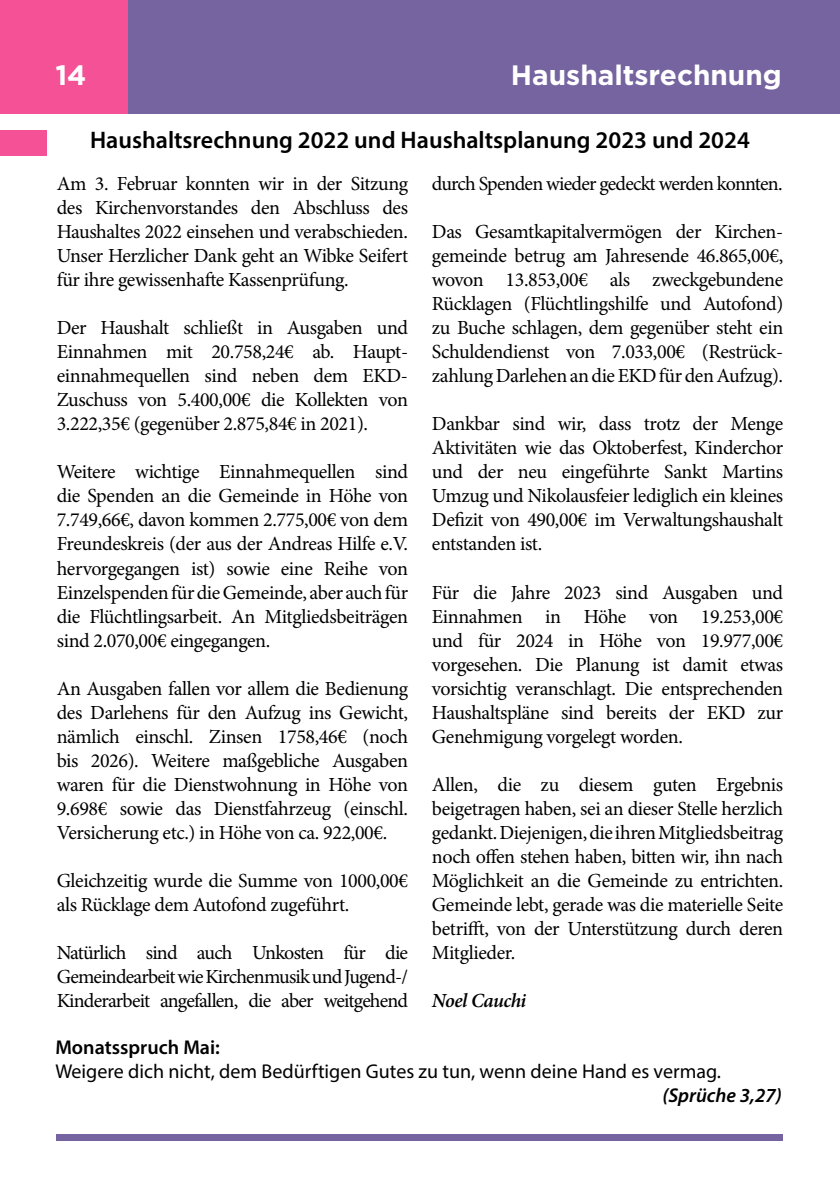
<style>
.page{position:relative;width:840px;height:1191px;background:#fff}
.page>*{position:absolute;margin:0;border:0;box-sizing:border-box;transform-origin:0 0}
.t1{font:700 28px "Gotham";color:#fff}
.t2{font:600 24px "Myriad Pro";color:#000}
.t3{font:20px/24px "Minion Pro";letter-spacing:-.025em;color:#000;text-align:justify}
.t4{font:20px "Myriad Pro";color:#000}
.t5{font:600 20px "Myriad Pro";color:#000}
.t6{font:italic 600 20px "Myriad Pro";color:#000}
.t7{font:italic 600 20px "Minion Pro";letter-spacing:-.03em;color:#000}
</style>
<div class="page">
<div style="left:0;top:0;width:839px;height:113px;background:#7564a0"></div>
<div style="left:0;top:0;width:128px;height:113px;background:#f45197"></div>
<div style="left:57px;top:1134px;width:725px;height:6px;background:#7564a0"></div>
<div style="left:0;top:130px;width:47px;height:26px;background:#f45197"></div>
<h1 class="t1" style="left:55px;top:56px;width:33px">14</h1>
<h1 class="t1" style="left:510px;top:56px;width:272px">Haushaltsrechnung</h1>
<p class="t2" style="left:90px;top:125px;width:661px">Haushaltsrechnung 2022 und Haushaltsplanung 2023 und 2024</p>
<p class="t3" style="left:57px;top:172px;width:353px">Am 3. Februar konnten wir in der Sitzung des Kirchenvorstandes den Abschluss des Haushaltes 2022 einsehen und verabschieden.<br>Unser Herzlicher Dank geht an Wibke Seifert für ihre gewissenhafte Kassenprüfung.</p>
<p class="t3" style="left:57px;top:316px;width:352px">Der Haushalt schließt in Ausgaben und Einnahmen mit 20.758,24€ ab. Haupt&shy;einnahmequellen sind neben dem EKD-Zuschuss von 5.400,00€ die Kollekten von 3.222,35€ (gegenüber 2.875,84€ in 2021).</p>
<p class="t3" style="left:57px;top:460px;width:352px">Weitere wichtige Einnahmequellen sind die Spenden an die Gemeinde in Höhe von 7.749,66€, davon kommen 2.775,00€ von dem Freundeskreis (der aus der Andreas Hilfe e.V. hervorgegangen ist) sowie eine Reihe von Einzelspenden für die Gemeinde, aber auch für die Flüchtlingsarbeit. An Mitgliedsbeiträgen sind 2.070,00€ eingegangen.</p>
<p class="t3" style="left:57px;top:676px;width:352px">An Ausgaben fallen vor allem die Bedienung des Darlehens für den Aufzug ins Gewicht, nämlich einschl. Zinsen 1758,46€ (noch bis 2026). Weitere maßgebliche Ausgaben waren für die Dienstwohnung in Höhe von 9.698€ sowie das Dienstfahrzeug (einschl.<br>Versicherung etc.) in Höhe von ca. 922,00€.</p>
<p class="t3" style="left:57px;top:868px;width:352px">Gleichzeitig wurde die Summe von 1000,00€ als Rücklage dem Autofond zugeführt.</p>
<p class="t3" style="left:57px;top:940px;width:352px">Natürlich sind auch Unkosten für die Gemeindearbeit wie Kirchenmusik und Jugend-/ Kinderarbeit angefallen, die aber weitgehend</p>
<p class="t3" style="left:431px;top:172px;width:352px">durch Spenden wieder gedeckt werden konnten.</p>
<p class="t3" style="left:431px;top:220px;width:353px">Das Gesamtkapitalvermögen der Kirchen&shy;gemeinde betrug am Jahresende 46.865,00€, wovon 13.853,00€ als zweckgebundene Rücklagen (Flüchtlingshilfe und Autofond) zu Buche schlagen, dem gegenüber steht ein Schuldendienst von 7.033,00€ (Restrück&shy;zahlung Darlehen an die EKD für den Aufzug).</p>
<p class="t3" style="left:431px;top:412px;width:352px">Dankbar sind wir, dass trotz der Menge Aktivitäten wie das Oktoberfest, Kinderchor und der neu eingeführte Sankt Martins Umzug und Nikolausfeier lediglich ein kleines Defizit von 490,00€ im Verwaltungshaushalt entstanden ist.</p>
<p class="t3" style="left:431px;top:580px;width:352px">Für die Jahre 2023 sind Ausgaben und Einnahmen in Höhe von 19.253,00€ und für 2024 in Höhe von 19.977,00€ vorgesehen. Die Planung ist damit etwas vorsichtig veranschlagt. Die entsprechenden Haushaltspläne sind bereits der EKD zur Genehmigung vorgelegt worden.</p>
<p class="t3" style="left:431px;top:772px;width:352px">Allen, die zu diesem guten Ergebnis beigetragen haben, sei an dieser Stelle herzlich gedankt. Diejenigen, die ihren Mitgliedsbeitrag noch offen stehen haben, bitten wir, ihn nach Möglichkeit an die Gemeinde zu entrichten.<br>Gemeinde lebt, gerade was die materielle Seite betrifft, von der Unterstützung durch deren Mitglieder.</p>
<p class="t7" style="left:431px;top:986px;width:96px">Noel Cauchi</p>
<p class="t5" style="left:55px;top:1034px;width:166px">Monatsspruch Mai:</p>
<p class="t4" style="left:55px;top:1059px;width:666px">Weigere dich nicht, dem Bedürftigen Gutes zu tun, wenn deine Hand es vermag.</p>
<p class="t6" style="left:662px;top:1082px;width:121px">(Sprüche 3,27)</p>
</div>
